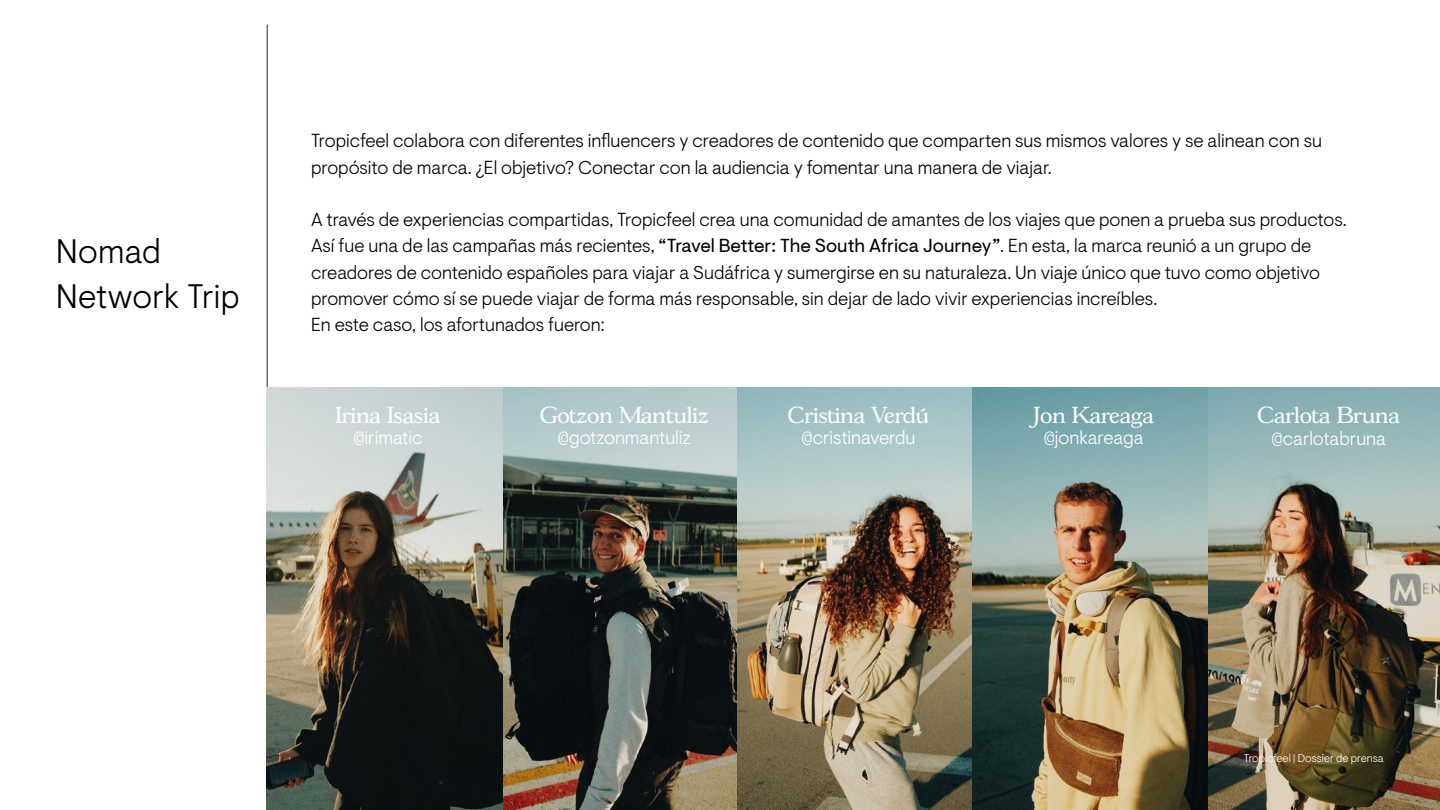
<style>
.page{position:relative;width:1440px;height:810px;background:#fff}
.page>*{position:absolute;margin:0;border:0;box-sizing:border-box;transform-origin:0 0}
.t1{font:300 33.75px/45px "Visuelt Pro";letter-spacing:.01em;color:#000}
.t2{font:22.5px "Gascogne TS";color:#fff}
.t3{font:300 18.75px/26.2px "Visuelt Pro";color:#000}
.t4{font:300 18.75px "Visuelt Pro";color:#fff}
.t5{font:300 11.25px "Visuelt Pro";color:#fff}
.s1{font-weight:400}
.s2{font-size:15px}
</style>
<div class="page">
<img style="left:1207px;top:387px;width:233px;height:423px">
<hr style="left:267px;top:25px;width:1px;height:760px;background:#262626">
<img style="left:267px;top:387px;width:940px;height:423px">
<h1 class="t1" style="left:56px;top:230px;width:185px">Nomad<br>Network Trip</h1>
<p class="t3" style="left:311px;top:129px;width:1013px">Tropicfeel colabora con diferentes influencers y creadores de contenido que comparten sus mismos valores y se alinean con su propósito de marca. ¿El objetivo? Conectar con la audiencia y fomentar una manera de viajar.</p>
<p class="t3" style="left:311px;top:207px;width:1037px">A través de experiencias compartidas, Tropicfeel crea una comunidad de amantes de los viajes que ponen a prueba sus productos.<br>Así fue una de las campañas más recientes, <span class="s1">“Travel Better: The South Africa Journey”</span>. En esta, la marca reunió a un grupo de creadores de contenido españoles para viajar a Sudáfrica y sumergirse en su naturaleza. Un viaje único que tuvo como objetivo promover cómo sí se puede viajar de forma más responsable, sin dejar de lado vivir experiencias increíbles.<br>En este caso, los afortunados fueron:</p>
<p class="t2" style="left:336px;top:402px;width:106px">Irina Isasia</p>
<p class="t2" style="left:540px;top:402px;width:170px">Gotzon Mantuliz</p>
<p class="t2" style="left:788px;top:402px;width:143px">Cristina Verdú</p>
<p class="t2" style="left:1034px;top:402px;width:122px">Jon Kareaga</p>
<p class="t2" style="left:1258px;top:402px;width:144px">Carlota Bruna</p>
<p class="t4" style="left:353px;top:426px;width:71px"><span class="s2">@</span>irimatic</p>
<p class="t4" style="left:558px;top:426px;width:134px"><span class="s2">@</span>gotzonmantuliz</p>
<p class="t4" style="left:802px;top:426px;width:115px"><span class="s2">@</span>cristinaverdu</p>
<p class="t4" style="left:1044px;top:426px;width:101px"><span class="s2">@</span>jonkareaga</p>
<p class="t4" style="left:1271px;top:427px;width:116px"><span class="s2">@</span>carlotabruna</p>
<p class="t5" style="left:1244px;top:752px;width:141px">Tropicfeel | Dossier de prensa</p>
</div>
